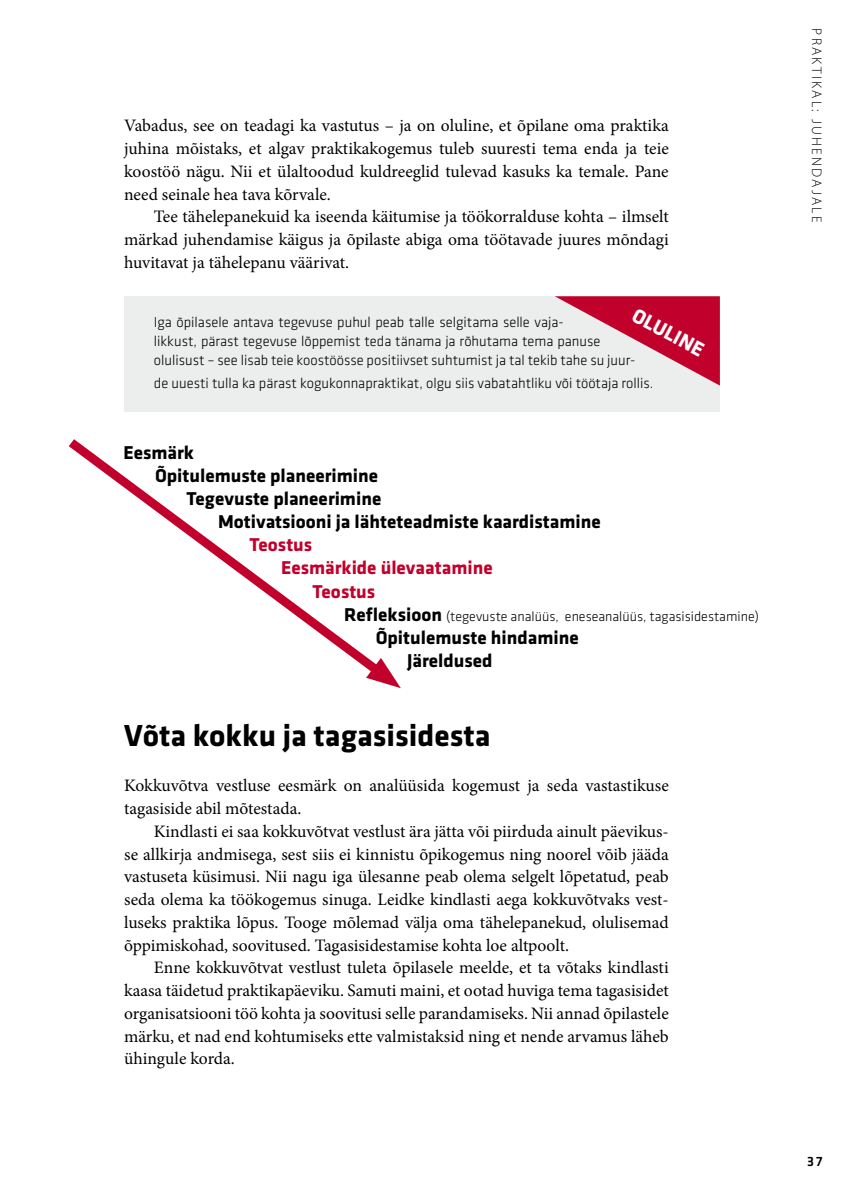
<style>
.page{position:relative;width:844px;height:1191px;background:#fff}
.page>*{position:absolute;margin:0;border:0;box-sizing:border-box;transform-origin:0 0}
.t1{font:700 31.5px "Klavika QX";color:#000}
.t2{font:700 21px "Klavika QX";color:#fff}
.t3{font:700 19.25px/23.1px "Klavika QX";color:#000}
.t4{font:700 19.25px "Klavika QX";color:#c1002b}
.t5{font:17.5px/22.8px "Minion Pro";color:#000;text-align:justify}
.t6{font:300 14.88px/19.2px "Klavika QX";color:#000}
.t7{font:300 14px "Klavika QX";color:#000}
.t8{font:300 14px "Myriad Pro";letter-spacing:.16em;color:#000}
.t9{font:500 14px "Klavika QX";color:#000}
.s1{font-weight:700;font-size:19.25px}
</style>
<div class="page">
<div style="left:124px;top:296px;width:595px;height:116px;background:#eceded"></div>
<svg style="left:555px;top:296px;width:164px;height:89px"></svg>
<svg style="left:68px;top:439px;width:300px;height:229px"></svg>
<svg style="left:366px;top:658px;width:35px;height:30px"></svg>
<p class="t5" style="left:124px;top:114px;width:546px">Vabadus, see on teadagi ka vastutus – ja on oluline, et õpilane oma praktika juhina mõistaks, et algav praktikakogemus tuleb suuresti tema enda ja teie koostöö nägu. Nii et ülaltoodud kuldreeglid tulevad kasuks ka temale. Pane need seinale hea tava kõrvale.</p>
<p class="t5" style="left:124px;top:205px;width:546px;text-indent:30px">Tee tähelepanekuid ka iseenda käitumise ja töökorralduse kohta – ilmselt märkad juhendamise käigus ja õpilaste abiga oma töötavade juures mõndagi huvitavat ja tähelepanu väärivat.</p>
<p class="t2" style="left:640px;top:301px;width:80px;rotate:28deg">OLULINE</p>
<p class="t6" style="left:154px;top:312px;width:483px">Iga õpilasele antava tegevuse puhul peab talle selgitama selle vaja-<br>likkust, pärast tegevuse lõppemist teda tänama ja rõhutama tema panuse olulisust – see lisab teie koostöösse positiivset suhtumist ja tal tekib tahe su juur-</p>
<p class="t6" style="left:154px;top:373px;width:501px">de uuesti tulla ka pärast kogukonnapraktikat, olgu siis vabatahtliku või töötaja rollis.</p>
<p class="t3" style="left:123px;top:440px;width:72px">Eesmärk</p>
<p class="t3" style="left:155px;top:463px;width:225px">Õpitulemuste planeerimine</p>
<p class="t3" style="left:186px;top:486px;width:196px">Tegevuste planeerimine</p>
<p class="t3" style="left:218px;top:509px;width:384px">Motivatsiooni ja lähteteadmiste kaardistamine</p>
<p class="t4" style="left:249px;top:531px;width:64px">Teostus</p>
<p class="t4" style="left:281px;top:554px;width:213px">Eesmärkide ülevaatamine</p>
<p class="t4" style="left:312px;top:577px;width:64px">Teostus</p>
<p class="t7" style="left:344px;top:607px;width:416px"><span class="s1">Refleksioon</span> (tegevuste analüüs, eneseanalüüs, tagasisidestamine)</p>
<p class="t3" style="left:407px;top:625px;width:173px;text-indent:-31px">Õpitulemuste hindamine<br>Järeldused</p>
<h1 class="t1" style="left:124px;top:712px;width:368px">Võta kokku ja tagasisidesta</h1>
<p class="t5" style="left:124px;top:774px;width:546px">Kokkuvõtva vestluse eesmärk on analüüsida kogemust ja seda vastastikuse tagasiside abil mõtestada.</p>
<p class="t5" style="left:124px;top:820px;width:546px;text-indent:30px">Kindlasti ei saa kokkuvõtvat vestlust ära jätta või piirduda ainult päevikus&shy;se allkirja andmisega, sest siis ei kinnistu õpikogemus ning noorel võib jääda vastuseta küsimusi. Nii nagu iga ülesanne peab olema selgelt lõpetatud, peab seda olema ka töökogemus sinuga. Leidke kindlasti aega kokkuvõtvaks vest&shy;luseks praktika lõpus. Tooge mõlemad välja oma tähelepanekud, olulisemad õppimiskohad, soovitused. Tagasisidestamise kohta loe altpoolt.</p>
<p class="t5" style="left:124px;top:956px;width:546px;text-indent:30px">Enne kokkuvõtvat vestlust tuleta õpilasele meelde, et ta võtaks kindlasti kaasa täidetud praktikapäeviku. Samuti maini, et ootad huviga tema tagasisidet organisatsiooni töö kohta ja soovitusi selle parandamiseks. Nii annad õpilastele märku, et nad end kohtumiseks ette valmistaksid ning et nende arvamus läheb ühingule korda.</p>
<p class="t8" style="left:825px;top:28px;width:194px;rotate:90deg">Praktikal: juhendajale</p>
<p class="t9" style="left:807px;top:1151px;width:17px">37</p>
</div>
